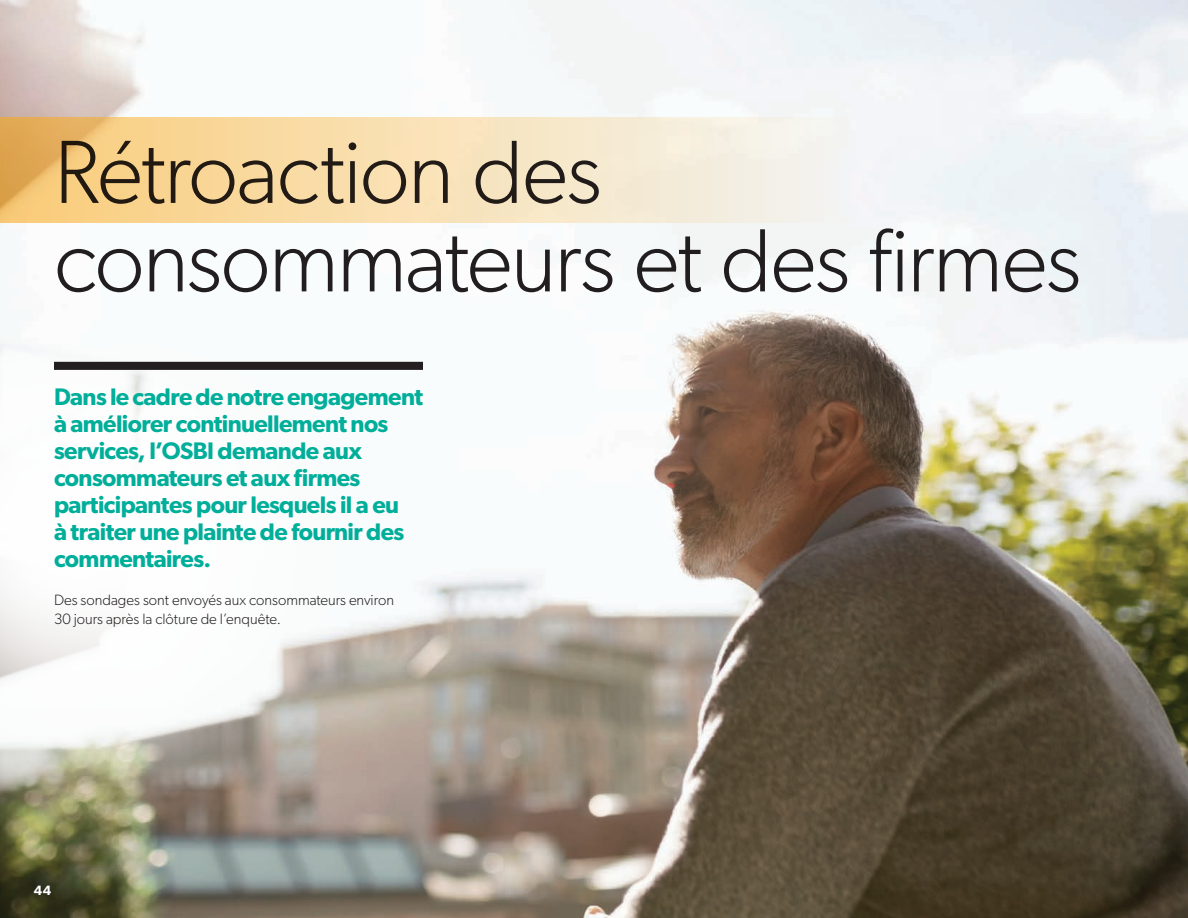
<style>
.page{position:relative;width:1188px;height:918px;background:#fff}
.page>*{position:absolute;margin:0;border:0;box-sizing:border-box;transform-origin:0 0}
.t1{font:300 90px/88.5px "Gibson";letter-spacing:-.02em;color:#231f20}
.t2{font:600 24px/27px "Gibson";letter-spacing:-.025em;color:#00ae9a}
.t3{font:300 15px/19.5px "Gibson";color:#231f20}
.t4{font:600 13.5px "Gibson";color:#fff}
</style>
<div class="page">
<img style="left:0;top:0;width:1188px;height:918px">
<svg style="left:315px;top:306px;width:59px;height:482px"></svg>
<svg style="left:0;top:306px;width:315px;height:482px"></svg>
<div style="left:54px;top:362px;width:369px;height:8px;background:#231f20"></div>
<svg style="left:0;top:117px;width:857px;height:105px;background:#f5deb4"></svg>
<h1 class="t1" style="left:54px;top:127px;width:1029px">Rétroaction des consommateurs et des firmes</h1>
<p class="t2" style="left:54px;top:383px;width:370px">Dans le cadre de notre engagement à améliorer continuellement nos services, l’OSBI demande aux consommateurs et aux firmes participantes pour lesquels il a eu<br>à traiter une plainte de fournir des commentaires.</p>
<p class="t3" style="left:54px;top:590px;width:342px">Des sondages sont envoyés aux consommateurs environ<br>30 jours après la clôture de l’enquête.</p>
<p class="t4" style="left:34px;top:883px;width:19px">44</p>
</div>
